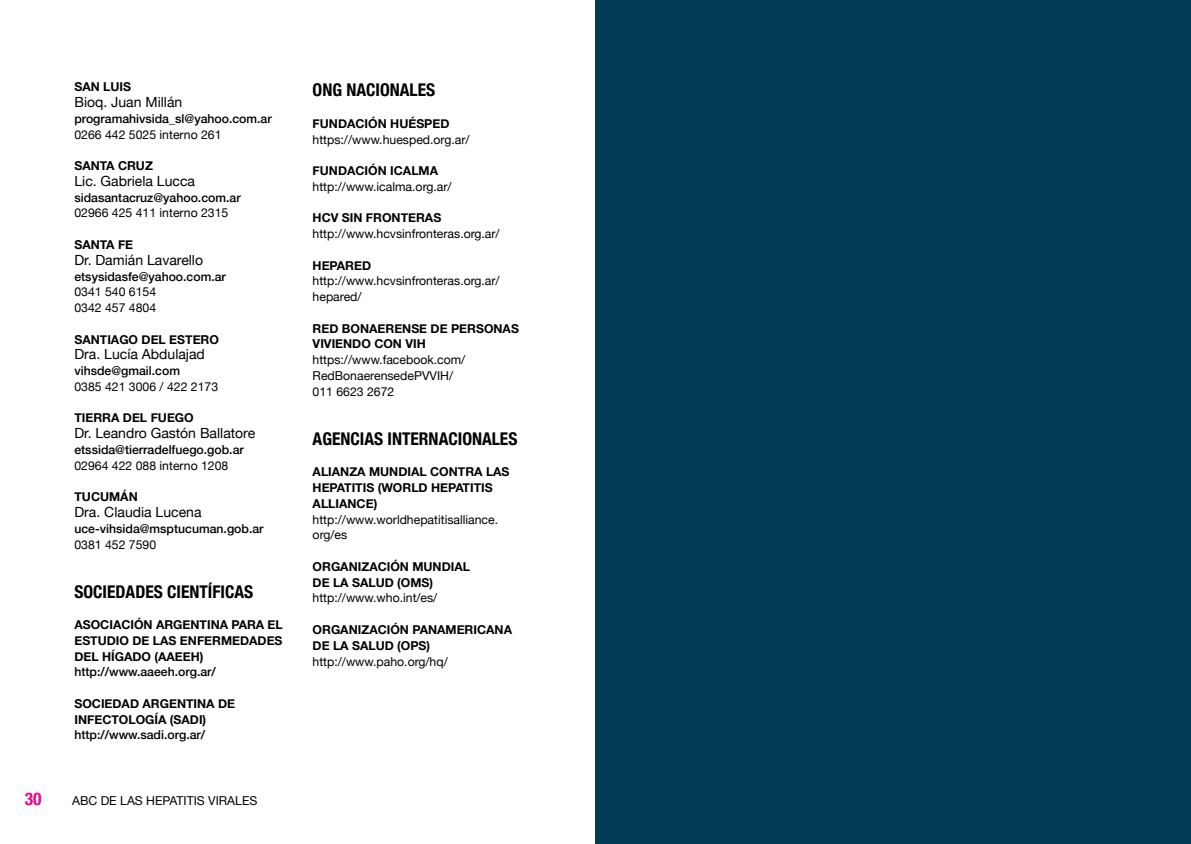
<style>
.page{position:relative;width:1191px;height:844px;background:#fff}
.page>*{position:absolute;margin:0;border:0;box-sizing:border-box;transform-origin:0 0}
.t1{font:700 condensed 17.5px "Helvetica Neue";color:#000}
.t2{font:700 condensed 17.5px "Helvetica Neue";color:#ec008c}
.t3{font:14px "Helvetica Neue";color:#000}
.t4{font:12.25px/15.8px "Helvetica Neue";color:#000}
.t5{font:700 12.25px/15.8px "Helvetica Neue";color:#000}
.t6{font:500 12.25px "Helvetica Neue";color:#000}
</style>
<div class="page">
<div style="left:595px;top:0;width:596px;height:843px;background:#033c57"></div>
<p class="t5" style="left:74px;top:79px;width:58px">SAN LUIS</p>
<p class="t3" style="left:74px;top:92px;width:109px">Bioq. Juan Millán</p>
<p class="t6" style="left:74px;top:109px;width:199px">programahivsida_sl@yahoo.com.ar</p>
<p class="t4" style="left:74px;top:127px;width:149px">0266 442 5025 interno 261</p>
<p class="t5" style="left:74px;top:158px;width:80px">SANTA CRUZ</p>
<p class="t3" style="left:74px;top:171px;width:122px">Lic. Gabriela Lucca</p>
<p class="t6" style="left:74px;top:187px;width:168px">sidasantacruz@yahoo.com.ar</p>
<p class="t4" style="left:74px;top:206px;width:155px">02966 425 411 interno 2315</p>
<p class="t5" style="left:74px;top:237px;width:59px">SANTA FE</p>
<p class="t3" style="left:74px;top:249px;width:130px">Dr. Damián Lavarello</p>
<p class="t6" style="left:74px;top:266px;width:153px">etsysidasfe@yahoo.com.ar</p>
<p class="t4" style="left:74px;top:285px;width:83px">0341 540 6154<br>0342 457 4804</p>
<p class="t5" style="left:74px;top:331px;width:76px">SANTIAGO DEL</p>
<p class="t5" style="left:169px;top:331px;width:51px">ESTERO</p>
<p class="t3" style="left:74px;top:344px;width:132px">Dra. Lucía Abdulajad</p>
<p class="t6" style="left:74px;top:361px;width:107px">vihsde@gmail.com</p>
<p class="t4" style="left:74px;top:379px;width:145px">0385 421 3006 / 422 2173</p>
<p class="t5" style="left:74px;top:410px;width:58px">TIERRA DEL</p>
<p class="t5" style="left:151px;top:410px;width:45px">FUEGO</p>
<p class="t3" style="left:74px;top:423px;width:182px">Dr. Leandro Gastón Ballatore</p>
<p class="t6" style="left:74px;top:439px;width:171px">etssida@tierradelfuego.gob.ar</p>
<p class="t4" style="left:74px;top:458px;width:155px">02964 422 088 interno 1208</p>
<p class="t5" style="left:74px;top:489px;width:65px">TUCUMÁN</p>
<p class="t3" style="left:74px;top:501px;width:129px">Dra. Claudia Lucena</p>
<p class="t6" style="left:74px;top:518px;width:191px">uce-vihsida@msptucuman.gob.ar</p>
<p class="t4" style="left:74px;top:537px;width:83px">0381 452 7590</p>
<h1 class="t1" style="left:74px;top:576px;width:180px">SOCIEDADES CIENTÍFICAS</h1>
<p class="t5" style="left:74px;top:617px;width:202px">ASOCIACIÓN ARGENTINA PARA EL<br>ESTUDIO DE LAS ENFERMEDADE</p>
<p class="t5" style="left:275px;top:632px;width:9px">S</p>
<p class="t5" style="left:74px;top:648px;width:9px">DEL</p>
<p class="t5" style="left:102px;top:648px;width:103px">HÍGADO (AAEEH)</p>
<p class="t6" style="left:74px;top:662px;width:143px">http://www.aaeeh.org.ar/</p>
<p class="t5" style="left:74px;top:695px;width:40px">SOCIEDAD</p>
<p class="t5" style="left:142px;top:695px;width:85px">ARGENTINA DE</p>
<p class="t5" style="left:74px;top:711px;width:22px">INFEC</p>
<p class="t5" style="left:111px;top:711px;width:96px">TOLOGÍA (SADI)</p>
<p class="t6" style="left:74px;top:725px;width:132px">http://www.sadi.org.ar/</p>
<h1 class="t2" style="left:25px;top:784px;width:18px">30</h1>
<p class="t4" style="left:72px;top:793px;width:178px">ABC de las hepatitis virales</p>
<h1 class="t1" style="left:313px;top:75px;width:124px">ONG NACIONALES</h1>
<p class="t5" style="left:313px;top:116px;width:35px">FUNDAC</p>
<p class="t5" style="left:364px;top:116px;width:69px">IÓN HUÉSPED</p>
<p class="t4" style="left:313px;top:132px;width:158px">https://www.huesped.org.ar/</p>
<p class="t5" style="left:313px;top:163px;width:35px">FUNDAC</p>
<p class="t5" style="left:364px;top:163px;width:34px">IÓN ICAL</p>
<p class="t5" style="left:418px;top:163px;width:20px">MA</p>
<p class="t4" style="left:313px;top:179px;width:140px">http://www.icalma.org.ar/</p>
<p class="t5" style="left:313px;top:210px;width:130px">HCV SIN FRONTERAS</p>
<p class="t4" style="left:313px;top:226px;width:189px">http://www.hcvsinfronteras.org.ar/</p>
<p class="t5" style="left:313px;top:258px;width:19px">HEPARED</p>
<p class="t4" style="left:313px;top:274px;width:189px">http://www.hcvsinfronteras.org.ar/ hepared/</p>
<p class="t5" style="left:313px;top:321px;width:10px">RED</p>
<p class="t5" style="left:313px;top:321px;width:208px;text-indent:29px">BONAERENSE DE PERSONAS<br>VIVIENDO CON VIH</p>
<p class="t4" style="left:313px;top:352px;width:154px">https://www.facebook.com/<br>RedBonaerensedePVVIH</p>
<p class="t4" style="left:449px;top:368px;width:6px">/</p>
<p class="t4" style="left:313px;top:384px;width:83px">011 6623 2672</p>
<h1 class="t1" style="left:313px;top:424px;width:206px">AGENCIAS INTERNACIONALES</h1>
<p class="t5" style="left:313px;top:464px;width:198px">ALIANZA MUNDIAL CONTRA LAS<br>HEPATITIS (WORLD HEPATITIS<br>ALLIANCE)</p>
<p class="t4" style="left:313px;top:512px;width:187px">http://www.worldhepatitisalliance. org/es</p>
<p class="t5" style="left:313px;top:559px;width:151px">ORGANIZACIÓN MUNDIAL<br>DELASAL</p>
<p class="t5" style="left:376px;top:574px;width:36px">UD (OMS</p>
<p class="t5" style="left:429px;top:574px;width:5px">)</p>
<p class="t4" style="left:313px;top:590px;width:126px">http://www.who.int/es/</p>
<p class="t5" style="left:313px;top:622px;width:199px">ORGANIZACIÓN PANAMERICANA<br>DELASAL</p>
<p class="t5" style="left:376px;top:637px;width:56px">UD (OPS)</p>
<p class="t4" style="left:313px;top:653px;width:137px">http://www.paho.org/hq/</p>
</div>
